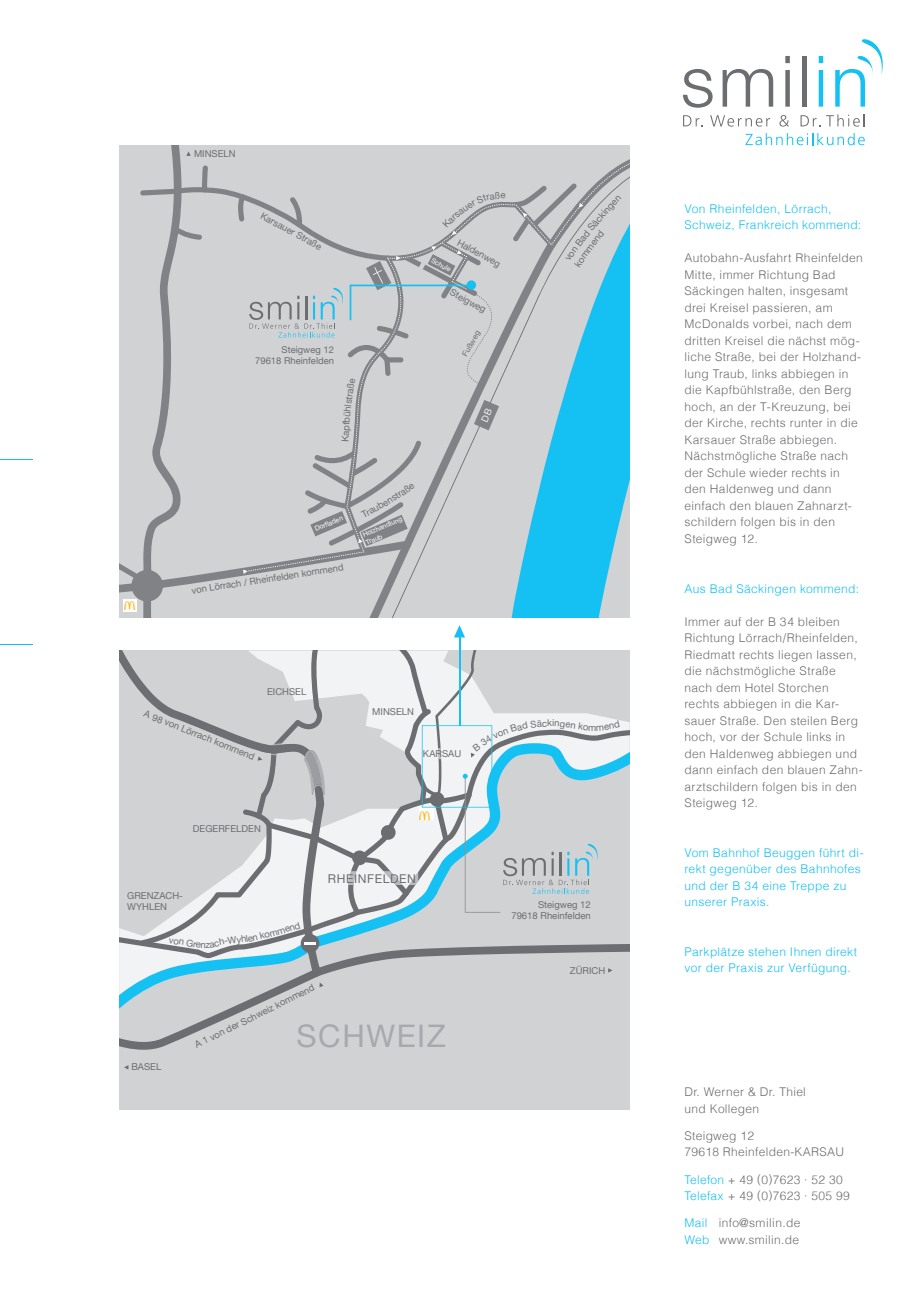
<style>
.page{position:relative;width:919px;height:1289px;background:#fff}
.page>*{position:absolute;margin:0;border:0;box-sizing:border-box;transform-origin:0 0}
.t1{font:31.05px "Helvetica Neue";letter-spacing:.05em;color:#a8a9ad}
.t2{font:12.15px "Helvetica Neue";letter-spacing:.05em;color:#6c6d70}
.t3{font:300 12px/16.5px "Helvetica";letter-spacing:.03em;color:#6c6d70}
.t4{font:300 12px/16.5px "Helvetica";letter-spacing:.03em;color:#15c0f2}
.t5{font:9.45px/11.4px "Helvetica Neue";color:#6c6d70;text-align:right}
.t6{font:7.5px "Helvetica Neue";color:#6c6d70;scale:1.07 1}
.t7{font:6.9px/8.2px "Helvetica Neue";color:#fff}
.s1{color:#15c0f2}
</style>
<div class="page">
<svg style="left:621px;top:158px;width:8px;height:413px;background:#55c4e5"></svg>
<div style="left:119px;top:650px;width:510px;height:459px;background:#d1d2d4"></div>
<svg style="left:119px;top:720px;width:510px;height:255px"></svg>
<svg style="left:119px;top:968px;width:204px;height:81px"></svg>
<svg style="left:608px;top:968px;width:4px;height:4px"></svg>
<hr style="left:458px;top:634px;width:2px;height:91px;background:#15c0f2">
<svg style="left:454px;top:625px;width:11px;height:12px"></svg>
<svg style="left:683px;top:69px;width:29px;height:39px"></svg>
<svg style="left:722px;top:69px;width:51px;height:38px"></svg>
<svg style="left:785px;top:70px;width:4px;height:37px"></svg>
<svg style="left:785px;top:56px;width:4px;height:7px"></svg>
<hr style="left:802px;top:56px;width:4px;height:51px;background:#6c6d70">
<div style="left:818px;top:70px;width:5px;height:37px;background:#15c0f2"></div>
<svg style="left:818px;top:56px;width:5px;height:7px"></svg>
<svg style="left:835px;top:39px;width:47px;height:68px"></svg>
<svg style="left:745px;top:133px;width:119px;height:12px"></svg>
<svg style="left:683px;top:115px;width:20px;height:11px"></svg>
<svg style="left:710px;top:115px;width:60px;height:12px"></svg>
<svg style="left:779px;top:115px;width:10px;height:12px"></svg>
<svg style="left:800px;top:115px;width:20px;height:11px"></svg>
<svg style="left:826px;top:114px;width:38px;height:13px"></svg>
<hr style="left:0;top:459px;width:33px;height:1px;background:#15c0f2">
<hr style="left:0;top:644px;width:32px;height:1px;background:#15c0f2">
<svg style="left:119px;top:145px;width:502px;height:472px;background:#b7c9d0"></svg>
<svg style="left:119px;top:650px;width:500px;height:308px"></svg>
<p class="t5" style="left:194px;top:147px;width:43px">MINSELN</p>
<p class="t5" style="left:264px;top:209px;width:64px;rotate:28deg">Karsauer Straß</p>
<p class="t5" style="left:255px;top:343px;width:80px">Steigweg 12<br>79618 Rheinfelden</p>
<p class="t5" style="left:461px;top:236px;width:49px;rotate:28deg">Haldenweg</p>
<p class="t5" style="left:454px;top:286px;width:41px;rotate:28deg">Steigweg</p>
<p class="t7" style="left:434px;top:256px;width:22px;rotate:27deg">Schule</p>
<p class="t6" style="left:458px;top:353px;width:28px;rotate:-61deg">Fußweg</p>
<p class="t7" style="left:313px;top:525px;width:31px;rotate:-23deg">Dorfladen</p>
<p class="t5" style="left:190px;top:584px;width:155px;rotate:-9deg">von Lörrach / Rheinfelden kommend</p>
<p class="t7" style="left:361px;top:530px;width:44px;rotate:-23deg">Holzhandlung<br>Traub</p>
<p class="t5" style="left:146px;top:707px;width:119px;rotate:21deg">A 98 von Lörrach kommend</p>
<p class="t5" style="left:267px;top:684px;width:41px">EICHSEL</p>
<p class="t5" style="left:372px;top:705px;width:43px">MINSELN</p>
<p class="t5" style="left:423px;top:747px;width:40px">KARSAU</p>
<p class="t5" style="left:193px;top:822px;width:69px">DEGERFELDEN</p>
<p class="t5" style="left:127px;top:889px;width:57px;text-align:left">GRENZACH-<br>WYHLEN</p>
<p class="t5" style="left:170px;top:933px;width:34px;rotate:9deg">von Gre</p>
<p class="t5" style="left:206px;top:938px;width:6px">z</p>
<p class="t2" style="left:328px;top:867px;width:90px">RHEINFELDEN</p>
<p class="t5" style="left:131px;top:1060px;width:31px">BASEL</p>
<p class="t5" style="left:192px;top:1039px;width:134px;rotate:-26deg">A 1 von der Schweiz kommend</p>
<h1 class="t1" style="left:296px;top:1009px;width:151px">SCHWEIZ</h1>
<p class="t5" style="left:547px;top:716px;width:6px">k</p>
<p class="t5" style="left:588px;top:720px;width:10px">m</p>
<p class="t5" style="left:511px;top:898px;width:81px">Steigweg 12<br>79618 Rheinfelden</p>
<p class="t5" style="left:570px;top:964px;width:37px">ZÜRICH</p>
<p class="t4" style="left:684px;top:200px;width:178px">Von Rheinfelden, Lörrach,<br>Schweiz, Frankreich kommend:</p>
<p class="t3" style="left:684px;top:250px;width:180px">Autobahn-Ausfahrt Rheinfelden<br>Mitte, immer Richtung Bad<br>Säckingen halten, insgesamt drei Kreisel passieren, am<br>McDonalds vorbei, nach dem dritten Kreisel die nächst mög&shy;liche Straße, bei der Holzhand&shy;lung Traub, links abbiegen in die Kapfbühlstraße, den Berg hoch, an der T-Kreuzung, bei der Kirche, rechts runter in die<br>Karsauer Straße abbiegen.<br>Nächstmögliche Straße nach der Schule wieder rechts in den Haldenweg und dann einfach den blauen Zahnarzt&shy;schildern folgen bis in den<br>Steigweg 12.</p>
<p class="t4" style="left:684px;top:580px;width:176px">Aus Bad Säckingen kommend:</p>
<p class="t3" style="left:684px;top:613px;width:180px">Immer auf der B 34 bleiben<br>Richtung Lörrach/Rheinfelden,<br>Riedmatt rechts liegen lassen, die nächstmögliche Straße nach dem Hotel Storchen rechts abbiegen in die Kar&shy;sauer Straße. Den steilen Berg hoch, vor der Schule links in den Haldenweg abbiegen und dann einfach den blauen Zahn&shy;arztschildern folgen bis in den<br>Steigweg 12.</p>
<p class="t4" style="left:684px;top:844px;width:181px">Vom Bahnhof Beuggen führt di&shy;rekt gegenüber des Bahnhofes und der B 34 eine Treppe zu unserer Praxis.</p>
<p class="t4" style="left:684px;top:943px;width:174px">Parkplätze stehen Ihnen direkt vor der Praxis zur Verfügung.</p>
<p class="t3" style="left:684px;top:1083px;width:123px">Dr. Werner &amp; Dr. Thiel und Kollegen</p>
<p class="t3" style="left:684px;top:1126px;width:161px">Steigweg 12<br>79618 Rheinfelden-KARSAU</p>
<p class="t3" style="left:684px;top:1170px;width:167px"><span class="s1">Telefon</span> + 49 (0)7623 · 52 30<br><span class="s1">Telefax</span> + 49 (0)7623 · 505 99</p>
<p class="t3" style="left:684px;top:1214px;width:118px"><span class="s1">Mail</span> info@smilin.de<br><span class="s1">Web</span> www.smilin.de</p>
</div>
